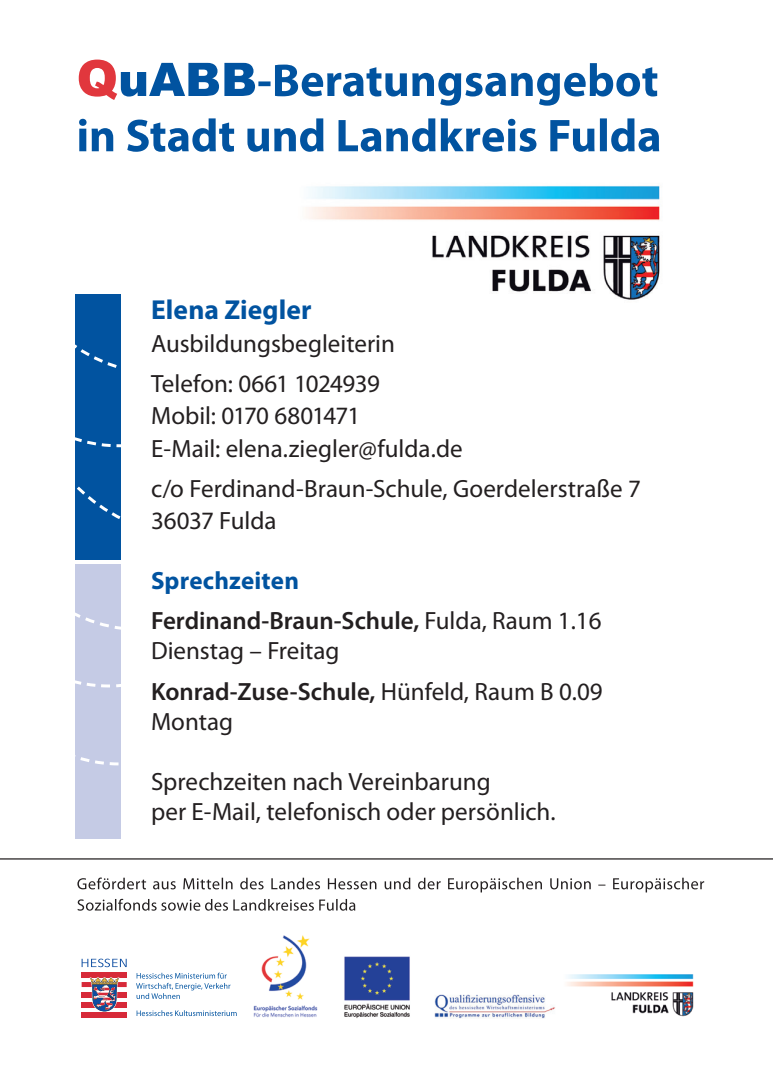
<style>
.page{position:relative;width:773px;height:1078px;background:#fff}
.page>*{position:absolute;margin:0;border:0;box-sizing:border-box;transform-origin:0 0}
.t1{font:700 27.5px "Myriad Pro";letter-spacing:.005em;color:#0153a0}
.t2{font:25px/40px "Myriad Pro";color:#231f20}
.t3{font:600 25px/40px "Myriad Pro";color:#231f20}
.s1{font-weight:700;color:#0153a0}
.s2{font-weight:400}
.s3{font-weight:600}
</style>
<div class="page">
<svg style="left:79px;top:60px;width:578px;height:46px"></svg>
<hr style="left:0;top:858px;width:772px;height:1px;background:#231f20">
<svg style="left:79px;top:118px;width:580px;height:34px"></svg>
<img style="left:306px;top:185px;width:354px;height:115px">
<img style="left:344px;top:956px;width:66px;height:62px">
<img style="left:434px;top:994px;width:121px;height:25px">
<img style="left:253px;top:935px;width:65px;height:83px">
<img style="left:567px;top:974px;width:127px;height:41px">
<svg style="left:77px;top:898px;width:278px;height:12px"></svg>
<svg style="left:77px;top:877px;width:627px;height:15px"></svg>
<svg style="left:137px;top:1010px;width:99px;height:5px"></svg>
<svg style="left:136px;top:972px;width:94px;height:26px"></svg>
<div style="left:82px;top:971px;width:45px;height:5px;background:#d72a39"></div>
<div style="left:82px;top:981px;width:45px;height:5px;background:#d72a39"></div>
<div style="left:82px;top:991px;width:45px;height:5px;background:#d72a39"></div>
<div style="left:82px;top:1001px;width:45px;height:5px;background:#d72a39"></div>
<div style="left:82px;top:1011px;width:45px;height:5px;background:#d72a39"></div>
<svg style="left:90px;top:976px;width:29px;height:35px"></svg>
<svg style="left:82px;top:958px;width:45px;height:8px"></svg>
<div style="left:76px;top:294px;width:45px;height:266px;background:#0153a0"></div>
<div style="left:76px;top:564px;width:45px;height:274px;background:#c5cbe5"></div>
<svg style="left:75px;top:701px;width:44px;height:65px"></svg>
<svg style="left:75px;top:477px;width:46px;height:60px"></svg>
<svg style="left:75px;top:319px;width:46px;height:129px"></svg>
<svg style="left:75px;top:577px;width:46px;height:111px"></svg>
<p class="t1" style="left:151px;top:292px;width:162px">Elena Ziegler</p>
<p class="t2" style="left:151px;top:323px;width:245px">Ausbildungsbegleiterin<br>Telefon: 0661 1024939</p>
<p class="t2" style="left:151px;top:399px;width:313px;line-height:32.5px">Mobil: 0170 6801471<br>E-Mail: elena.ziegler@fulda.de</p>
<p class="t2" style="left:151px;top:471px;width:491px;line-height:32.5px">c/o Ferdinand-Braun-Schule, Goerdelerstraße 7<br>36037 Fulda</p>
<p class="t3" style="left:151px;top:560px;width:452px"><span class="s1">Sprechzeiten<br></span>Ferdinand-Braun-Schule, <span class="s2">Fulda, Raum 1.16</span></p>
<p class="t2" style="left:151px;top:630px;width:453px">Dienstag – Freitag<br><span class="s3">Konrad-Zuse-Schule,</span> Hünfeld, Raum B 0.09</p>
<p class="t2" style="left:151px;top:700px;width:84px">Montag</p>
<p class="t2" style="left:151px;top:765px;width:406px;line-height:30px">Sprechzeiten nach Vereinbarung<br>per E-Mail, telefonisch oder persönlich.</p>
</div>
